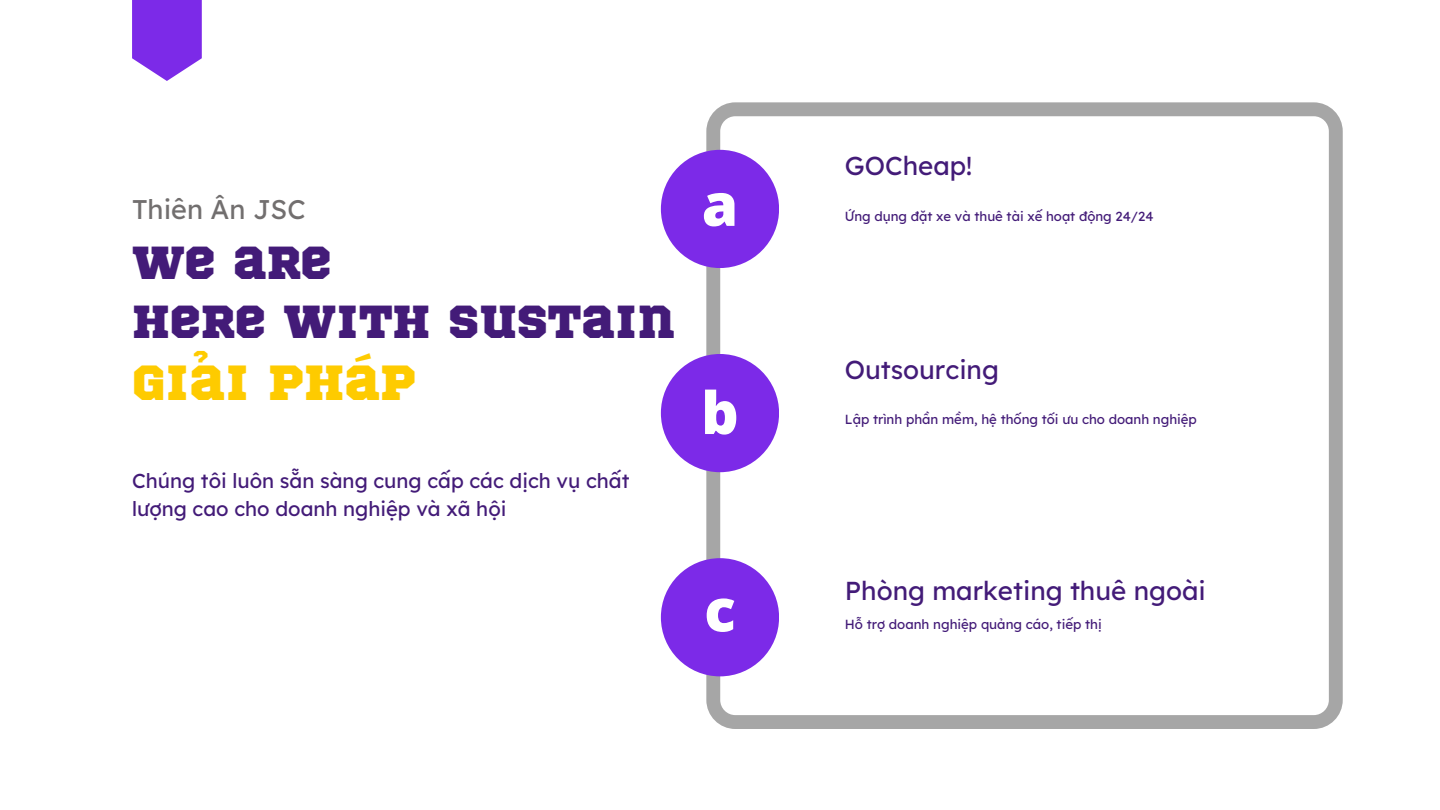
<style>
.page{position:relative;width:1440px;height:810px;background:#fff}
.page>*{position:absolute;margin:0;border:0;box-sizing:border-box;transform-origin:0 0}
.t1{font:800 58.5px "Open Sans";color:#fff}
.t2{font:49.1px "Sports World";color:#fecb00}
.t3{font:46.1px "Sports World";color:#431b78}
.t4{font:27px "Lexend Deca";color:#726f6f}
.t5{font:26px "Lexend Deca";color:#431b78}
.t6{font:20.2px/27.8px "Lexend Deca";color:#431b78}
.t7{font:13.2px "Lexend Deca";color:#431b78}
.t8{font:13.1px "Lexend Deca";color:#431b78}
</style>
<div class="page">
<svg style="left:706px;top:102px;width:637px;height:627px"></svg>
<div style="left:661px;top:150px;width:118px;height:118px;background:#7c2ae8;border-radius:50%"></div>
<div style="left:661px;top:354px;width:118px;height:118px;background:#7c2ae8;border-radius:50%"></div>
<div style="left:661px;top:558px;width:118px;height:118px;background:#7c2ae8;border-radius:50%"></div>
<svg style="left:132px;top:0;width:70px;height:81px;background:#8e48eb"></svg>
<p class="t4" style="left:132px;top:192px;width:175px">Thiên Ân JSC</p>
<h2 class="t3" style="left:132px;top:243px;width:201px">WE ARE</h2>
<h2 class="t3" style="left:132px;top:301px;width:545px">HERE WITH SUSTAIN</h2>
<p class="t2" style="left:132px;top:361px;width:286px">GIẢI PHÁP</p>
<p class="t6" style="left:132px;top:467px;width:499px">Chúng tôi luôn sẵn sàng cung cấp các dịch vụ chất lượng cao cho doanh nghiệp và xã hội</p>
<h2 class="t1" style="left:702px;top:163px;width:38px">a</h2>
<h1 class="t1" style="left:701px;top:372px;width:39px">b</h1>
<h1 class="t1" style="left:704px;top:569px;width:33px">c</h1>
<h2 class="t5" style="left:845px;top:149px;width:129px">GOCheap!</h2>
<h1 class="t8" style="left:845px;top:208px;width:310px">Ứng dụng đặt xe và thuê tài xế hoạt động 24/24</h1>
<p class="t5" style="left:845px;top:353px;width:156px">Outsourcing</p>
<h3 class="t7" style="left:845px;top:411px;width:354px">Lập trình phần mềm, hệ thống tối ưu cho doanh nghiệp</h3>
<p class="t5" style="left:845px;top:574px;width:362px">Phòng marketing thuê ngoài</p>
<p class="t7" style="left:845px;top:616px;width:259px">Hỗ trợ doanh nghiệp quảng cáo, tiếp thị</p>
</div>
